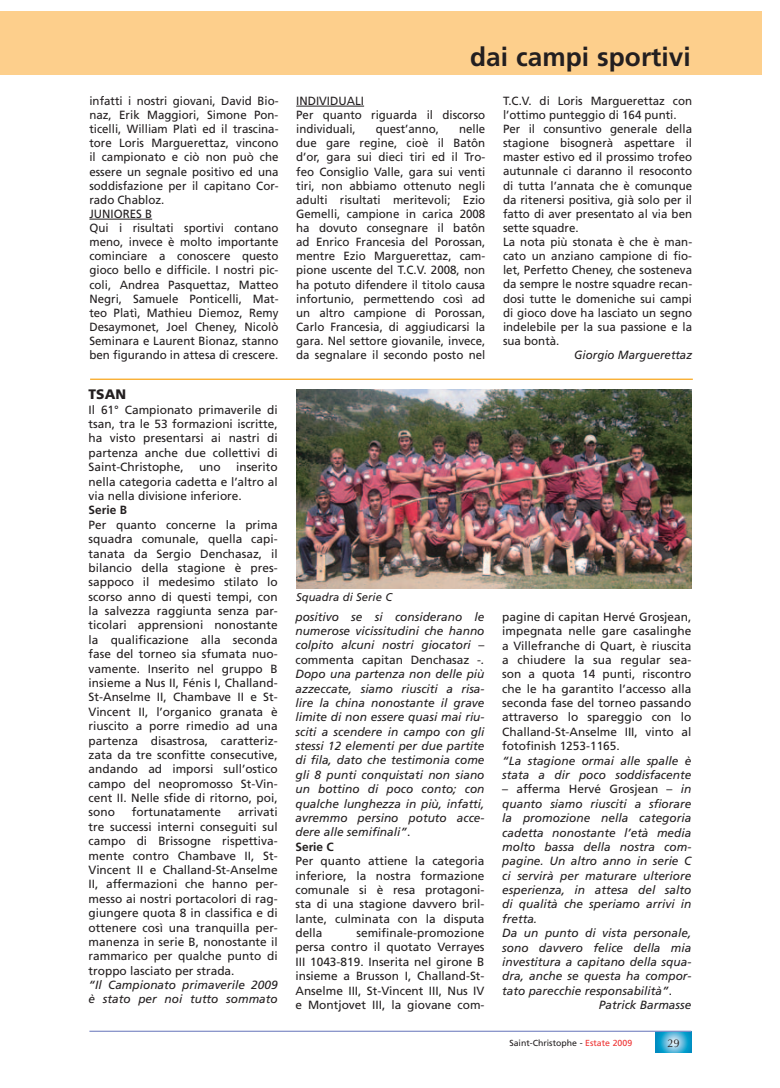
<style>
.page{position:relative;width:780px;height:1088px;background:#fff}
.page>*{position:absolute;margin:0;border:0;box-sizing:border-box;transform-origin:0 0}
.t1{font:700 26.25px "Frutiger";color:#231f20}
.t2{font:900 13.75px "Frutiger";color:#231f20}
.t3{font:11.88px/14.4px "Frutiger";color:#231f20;text-align:justify}
.t4{font:italic 11.88px/14.4px "Frutiger";color:#231f20}
.t5{font:700 11.88px "Frutiger";color:#231f20}
.t6{font:italic 11.25px "Frutiger";color:#231f20}
.t7{font:11.25px "Optima";color:#231f20}
.t8{font:8.75px "Frutiger";color:#231f20}
.s1{font-style:normal}
.s2{font-weight:700;font-style:normal}
.s3{font-style:italic}
.s4{color:#ee3131}
</style>
<div class="page">
<svg style="left:656px;top:1032px;width:35px;height:20px"></svg>
<hr style="left:89px;top:1030px;width:602px;height:2px;background:#838fc7">
<div style="left:0;top:11px;width:18px;height:63px;background:#fdcf8c"></div>
<div style="left:11px;top:11px;width:751px;height:63px;background:#fdcf8c"></div>
<hr style="left:89px;top:219px;width:63px;height:1px;background:#231f20">
<hr style="left:296px;top:106px;width:68px;height:1px;background:#231f20">
<hr style="left:90px;top:379px;width:602px;height:1px;background:#f9a51b">
<img style="left:296px;top:390px;width:395px;height:198px">
<h1 class="t1" style="left:470px;top:41px;width:222px">dai campi sportivi</h1>
<p class="t3" style="left:89px;top:94px;width:190px;text-align:left">infatti i nostri giovani, David Bio&shy;naz, Erik Maggiori, Simone Pon&shy;ticelli, William Platì ed il trascina&shy;tore Loris Marguerettaz, vincono il campionato e ciò non può che essere un segnale positivo ed una soddisfazione per il capitano Cor&shy;rado Chabloz.<br>JUNIORES B<br>Qui i risultati sportivi contano meno, invece è molto importante cominciare a conoscere questo gioco bello e difficile. I nostri pic&shy;coli, Andrea Pasquettaz, Matteo<br>Negri, Samuele Ponticelli, Mat&shy;teo Platì, Mathieu Diemoz, Remy<br>Desaymonet, Joel Cheney, Nicolò<br>Seminara e Laurent Bionaz, stanno ben figurando in attesa di crescere.</p>
<p class="t3" style="left:296px;top:94px;width:190px;text-align:left">INDIVIDUALI<br>Per quanto riguarda il discorso individuali,</p>
<p class="t3" style="left:296px;top:122px;width:190px;text-indent:163px">nelle due gare regine, cioè il Batôn d’or, gara sui dieci tiri ed il Tro&shy;feo Consiglio Valle, gara sui venti tiri, non abbiamo ottenuto negli adulti risultati meritevoli; Ezio Gemelli, campione in carica 2008 ha dovuto consegnare il batôn ad Enrico Francesia del Porossan, mentre Ezio Marguerettaz, cam&shy;pione uscente del T.C.V. 2008, non ha potuto difendere il titolo causa infortunio, permettendo così ad un altro campione di Porossan, Carlo Francesia, di aggiudicarsi la gara. Nel settore giovanile, invece, da segnalare il secondo posto nel</p>
<p class="t3" style="left:376px;top:122px;width:65px">quest’anno,</p>
<p class="t2" style="left:89px;top:386px;width:39px">TSAN</p>
<p class="t3" style="left:89px;top:402px;width:190px">Il 61° Campionato primaverile di tsan, tra le 53 formazioni iscritte, ha visto presentarsi ai nastri di partenza anche due collettivi di Saint-Christophe,</p>
<p class="t3" style="left:89px;top:460px;width:190px;text-indent:147px">inserito nella categoria cadetta e l’altro al via nella divisione inferiore.</p>
<p class="t5" style="left:89px;top:503px;width:40px">Serie b</p>
<p class="t3" style="left:89px;top:517px;width:190px">Per quanto concerne la prima squadra comunale, quella capi&shy;tanata da Sergio Denchasaz, il bilancio della stagione è pres&shy;sappoco il medesimo stilato lo scorso anno di questi tempi, con la salvezza raggiunta senza par&shy;ticolari apprensioni nonostante la qualificazione alla seconda fase del torneo sia sfumata nuo&shy;vamente. Inserito nel gruppo B insieme a Nus II, Fénis I, Challand-St-Anselme II, Chambave II e St-Vincent II, l’organico granata è riuscito a porre rimedio ad una partenza disastrosa, caratteriz&shy;zata da tre sconfitte consecutive, andando ad imporsi sull’ostico campo del neopromosso St-Vin&shy;cent II. Nelle sfide di ritorno, poi, sono</p>
<p class="t3" style="left:199px;top:460px;width:23px">uno</p>
<p class="t3" style="left:132px;top:805px;width:91px">fortunatamente</p>
<p class="t3" style="left:89px;top:805px;width:190px;text-indent:149px">arrivati tre successi interni conseguiti sul campo di Brissogne rispettiva&shy;mente contro Chambave II, St-Vincent II e Challand-St-Anselme II, affermazioni che hanno per&shy;messo ai nostri portacolori di rag&shy;giungere quota 8 in classifica e di ottenere così una tranquilla per&shy;manenza in serie B, nonostante il rammarico per qualche punto di troppo lasciato per strada.</p>
<p class="t4" style="left:89px;top:977px;width:190px">“Il Campionato primaverile 2009 è stato per noi tutto sommato</p>
<p class="t6" style="left:296px;top:590px;width:97px">Squadra di Serie C</p>
<p class="t4" style="left:295px;top:609px;width:190px">positivo se si considerano le numerose vicissitudini che hanno colpito alcuni nostri giocatori <span class="s1">– commenta capitan Denchasaz -</span>.<br>Dopo una partenza non delle più azzeccate, siamo riusciti a risa&shy;lire la china nonostante il grave limite di non essere quasi mai riu&shy;sciti a scendere in campo con gli stessi 12 elementi per due partite di fila, dato che testimonia come gli 8 punti conquistati non siano un bottino di poco conto; con qualche lunghezza in più, infatti, avremmo persino potuto acce&shy;dere alle semifinali”<span class="s1">.<br></span><span class="s2">Serie C</span></p>
<p class="t3" style="left:295px;top:854px;width:190px">Per quanto attiene la categoria inferiore, la nostra formazione comunale si è resa protagoni&shy;sta di una stagione davvero bril&shy;lante, culminata con la disputa della</p>
<p class="t3" style="left:295px;top:925px;width:190px;text-indent:61px">semifinale-promozione persa contro il quotato Verrayes III 1043-819. Inserita nel girone B insieme a Brusson I, Challand-St-Anselme III, St-Vincent III, Nus IV e Montjovet III, la giovane com-</p>
<p class="t3" style="left:503px;top:94px;width:191px;text-align:left">T.C.V. di Loris Marguerettaz con l’ottimo punteggio di 164 punti.<br>Per il consuntivo generale della stagione bisognerà aspettare il master estivo ed il prossimo trofeo autunnale ci daranno il resoconto di tutta l’annata che è comunque da ritenersi positiva, già solo per il fatto di aver presentato al via ben sette squadre.<br>La nota più stonata è che è man&shy;cato un anziano campione di fio&shy;let, Perfetto Cheney, che sosteneva da sempre le nostre squadre recan&shy;dosi tutte le domeniche sui campi di gioco dove ha lasciato un segno indelebile per la sua passione e la sua bontà.</p>
<p class="t4" style="left:574px;top:348px;width:119px">Giorgio Marguerettaz</p>
<p class="t3" style="left:502px;top:609px;width:191px">pagine di capitan Hervé Grosjean, impegnata nelle gare casalinghe a Villefranche di Quart, è riuscita a chiudere la sua regular sea&shy;son a quota 14 punti, riscontro che le ha garantito l’accesso alla seconda fase del torneo passando attraverso lo spareggio con lo Challand-St-Anselme III, vinto al fotofinish 1253-1165.</p>
<p class="t4" style="left:502px;top:753px;width:190px">“La stagione ormai alle spalle è stata a dir poco soddisfacente</p>
<p class="t3" style="left:502px;top:782px;width:190px">– afferma Hervé Grosjean – <span class="s3">in</span></p>
<p class="t4" style="left:502px;top:796px;width:190px">quanto siamo riusciti a sfiorare</p>
<p class="t4" style="left:502px;top:811px;width:190px">la promozione nella categoria</p>
<p class="t4" style="left:502px;top:825px;width:190px">cadetta nonostante l’età media</p>
<p class="t4" style="left:502px;top:839px;width:190px">molto bassa della nostra com-</p>
<p class="t4" style="left:502px;top:854px;width:191px">pagine. Un altro anno in serie C</p>
<p class="t4" style="left:502px;top:868px;width:190px">ci servirà per maturare ulteriore</p>
<p class="t4" style="left:502px;top:882px;width:190px">esperienza, in attesa del salto</p>
<p class="t4" style="left:502px;top:897px;width:190px">di qualità che speriamo arrivi in</p>
<p class="t4" style="left:502px;top:911px;width:36px">fretta.</p>
<p class="t4" style="left:502px;top:926px;width:190px">Da un punto di vista personale,</p>
<p class="t4" style="left:502px;top:940px;width:190px">sono davvero felice della mia</p>
<p class="t4" style="left:502px;top:954px;width:190px">investitura a capitano della squa-</p>
<p class="t4" style="left:502px;top:969px;width:190px">dra, anche se questa ha compor-</p>
<p class="t4" style="left:502px;top:983px;width:171px">tato parecchie responsabilità”<span class="s1">.</span></p>
<p class="t4" style="left:599px;top:998px;width:94px">Patrick Barmasse</p>
<p class="t8" style="left:509px;top:1037px;width:124px">Saint-Christophe - <span class="s4">Estate 2009</span></p>
<p class="t7" style="left:667px;top:1037px;width:14px">29</p>
</div>
